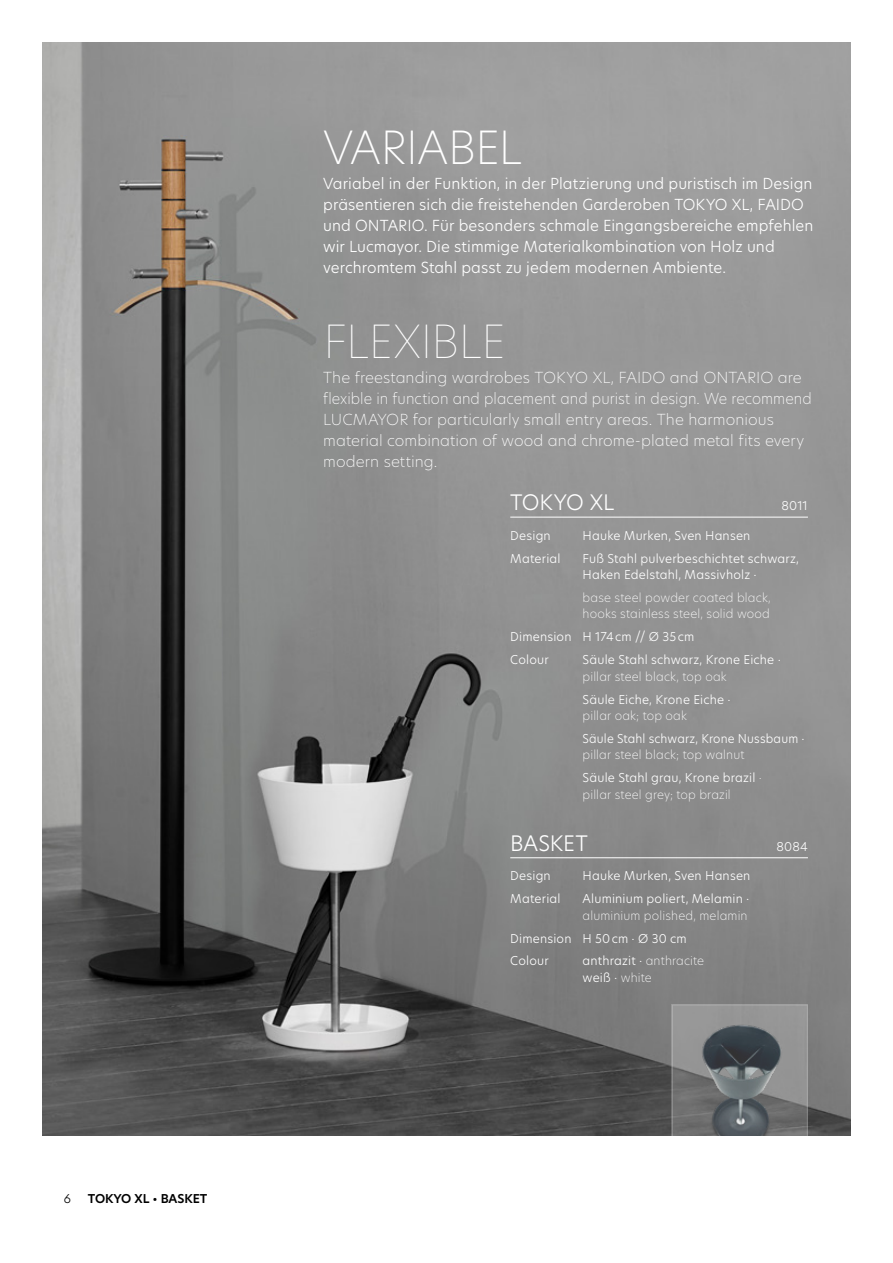
<style>
.page{position:relative;width:893px;height:1263px;background:#fff}
.page>*{position:absolute;margin:0;border:0;box-sizing:border-box;transform-origin:0 0}
.t1{font:200 45px "Hero New";letter-spacing:-.015em;color:#fff}
.t2{font:100 45px "Hero New";letter-spacing:-.015em;color:#fff}
.t3{font:300 21px "Hero New";letter-spacing:-.005em;color:#fff}
.t4{font:300 15px/21px "Hero New";letter-spacing:.005em;color:#fff}
.t5{font:200 15px/21px "Hero New";letter-spacing:.005em;color:#fff}
.t6{font:300 12px/16.5px "Hero New";letter-spacing:.015em;color:#fff}
.t7{font:200 12px/16.5px "Hero New";letter-spacing:.015em;color:#fff}
.t8{font:600 12px "Hero New";color:#000}
.t9{font:300 12px "Hero New";color:#000}
.s1{font-weight:300}
.s2{font-weight:200}
</style>
<div class="page">
<img style="left:43px;top:43px;width:807px;height:1092px">
<svg style="left:672px;top:1004px;width:136px;height:132px"></svg>
<hr style="left:510px;top:517px;width:298px;height:1px;background:#fff">
<hr style="left:510px;top:857px;width:298px;height:1px;background:#fff">
<p class="t9" style="left:64px;top:1191px;width:9px">6</p>
<p class="t8" style="left:88px;top:1191px;width:121px">TOKYO XL <span class="s1">•</span> BASKET</p>
<h1 class="t1" style="left:323px;top:116px;width:200px">VARIABEL</h1>
<p class="t4" style="left:323px;top:172px;width:492px">Variabel in der Funktion, in der Platzierung und puristisch im Design präsentieren sich die freistehenden Garderoben TOKYO XL, FAIDO und ONTARIO. Für besonders schmale Eingangsbereiche empfehlen wir Lucmayor. Die stimmige Materialkombination von Holz und verchromtem Stahl passt zu jedem modernen Ambiente.</p>
<h1 class="t2" style="left:323px;top:311px;width:184px">FLEXIBLE</h1>
<p class="t5" style="left:323px;top:367px;width:490px">The freestanding wardrobes TOKYO XL, FAIDO and ONTARIO are flexible in function and placement and purist in design. We recommend LUCMAYOR for particularly small entry areas. The harmonious material combination of wood and chrome-plated metal fits every modern setting.</p>
<h2 class="t3" style="left:510px;top:488px;width:106px">TOKYO XL</h2>
<p class="t6" style="left:781px;top:497px;width:28px">8011</p>
<p class="t6" style="left:510px;top:527px;width:42px">Design</p>
<p class="t6" style="left:583px;top:527px;width:169px">Hauke Murken, Sven Hansen</p>
<p class="t6" style="left:510px;top:550px;width:52px">Material</p>
<p class="t6" style="left:583px;top:550px;width:218px">Fuß Stahl pulverbeschichtet schwarz,<br>Haken Edelstahl, Massivholz ·</p>
<p class="t7" style="left:583px;top:589px;width:190px">base steel powder coated black, hooks stainless steel, solid wood</p>
<p class="t6" style="left:510px;top:625px;width:186px;line-height:23px">Dimension H 174cm // Ø 35cm<br>Colour</p>
<p class="t6" style="left:583px;top:651px;width:200px">Säule Stahl schwarz, Krone Eiche ·</p>
<p class="t7" style="left:583px;top:668px;width:146px">pillar steel black, top oak</p>
<p class="t6" style="left:583px;top:691px;width:150px">Säule Eiche, Krone Eiche ·</p>
<p class="t7" style="left:583px;top:707px;width:106px">pillar oak; top oak</p>
<p class="t6" style="left:583px;top:730px;width:224px">Säule Stahl schwarz, Krone Nussbaum ·</p>
<p class="t7" style="left:583px;top:743px;width:181px;line-height:22.8px">pillar steel black; top walnut<br><span class="s1">Säule Stahl grau, Krone brazil</span> ·</p>
<p class="t7" style="left:583px;top:786px;width:150px">pillar steel grey; top brazil</p>
<h2 class="t3" style="left:510px;top:829px;width:79px">BASKET</h2>
<p class="t6" style="left:776px;top:838px;width:33px">8084</p>
<p class="t6" style="left:510px;top:867px;width:42px">Design</p>
<p class="t6" style="left:583px;top:867px;width:169px">Hauke Murken, Sven Hansen</p>
<p class="t6" style="left:510px;top:890px;width:52px">Material</p>
<p class="t6" style="left:583px;top:890px;width:168px">Aluminium poliert, Melamin ·</p>
<p class="t7" style="left:583px;top:907px;width:167px">aluminium polished, melamin</p>
<p class="t6" style="left:510px;top:926px;width:178px;line-height:23px">Dimension H 50cm · Ø 30 cm<br>Colour</p>
<p class="t6" style="left:583px;top:952px;width:123px">anthrazit · <span class="s2">anthracite </span>weiß · <span class="s2">white</span></p>
</div>
